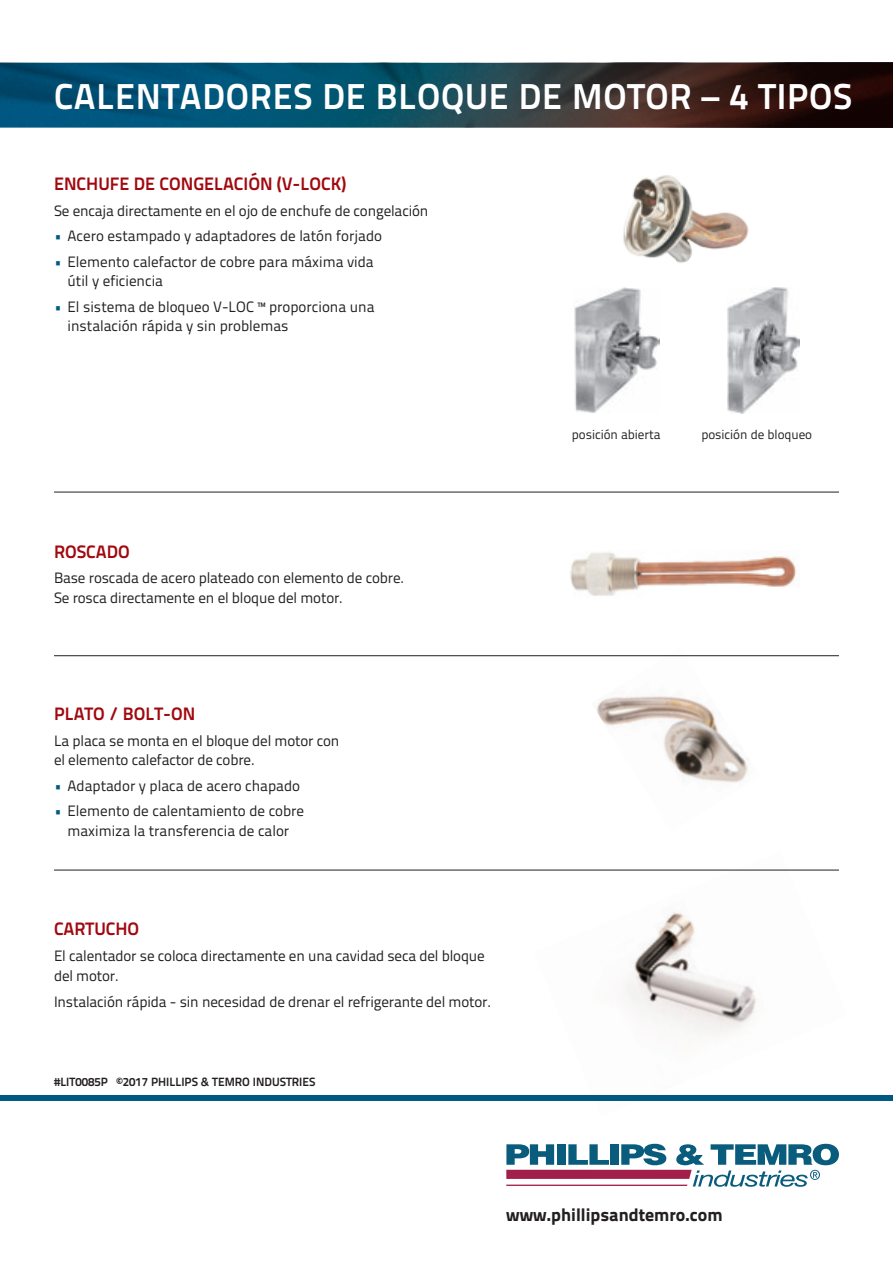
<style>
.page{position:relative;width:893px;height:1263px;background:#fff}
.page>*{position:absolute;margin:0;border:0;box-sizing:border-box;transform-origin:0 0}
.t1{font:700 36px "Titillium Text 22 L";letter-spacing:.02em;color:#fff}
.t2{font:700 18px "Titillium Text 22 L";color:#a1080f}
.t3{font:800 18px "Titillium Text 22 L";color:#231f20}
.t4{font:15px/19.5px "Titillium Text 22 L";letter-spacing:-.01em;color:#231f20}
.t5{font:13.05px "Titillium Text 22 L";letter-spacing:-.005em;color:#231f20}
.t6{font:700 12px "Titillium Text 22 L";color:#231f20}
.s1{color:#005883}
</style>
<div class="page">
<img style="left:534px;top:869px;width:305px;height:165px">
<img style="left:0;top:63px;width:893px;height:65px">
<img style="left:570px;top:552px;width:229px;height:44px">
<img style="left:591px;top:656px;width:169px;height:127px">
<img style="left:623px;top:175px;width:126px;height:88px">
<img style="left:728px;top:287px;width:72px;height:127px">
<img style="left:574px;top:287px;width:85px;height:125px">
<hr style="left:54px;top:655px;width:785px;height:1px;background:#231f20">
<hr style="left:54px;top:870px;width:785px;height:1px;background:#231f20">
<hr style="left:54px;top:492px;width:785px;height:1px;background:#231f20">
<div style="left:0;top:1095px;width:893px;height:6px;background:#005883"></div>
<svg style="left:506px;top:1144px;width:333px;height:43px"></svg>
<hr style="left:506px;top:1184px;width:181px;height:2px;background:#a21e4b">
<h1 class="t1" style="left:54px;top:68px;width:800px">CALENTADORES DE BLOQUE DE MOTOR – 4 TIPOS</h1>
<p class="t2" style="left:54px;top:170px;width:294px">ENCHUFE DE CONGELACIÓN (V-LOCK)</p>
<p class="t4" style="left:54px;top:200px;width:376px">Se encaja directamente en el ojo de enchufe de congelación</p>
<p class="t4" style="left:54px;top:225px;width:330px"><span class="s1">•</span> Acero estampado y adaptadores de latón forjado</p>
<p class="t4" style="left:68px;top:251px;width:308px;text-indent:-14px"><span class="s1">•</span> Elemento calefactor de cobre para máxima vida útil y eficiencia</p>
<p class="t4" style="left:68px;top:296px;width:309px;text-indent:-14px"><span class="s1">•</span> El sistema de bloqueo V-LOC ™ proporciona una instalación rápida y sin problemas</p>
<p class="t2" style="left:54px;top:538px;width:77px">ROSCADO</p>
<p class="t4" style="left:54px;top:568px;width:352px">Base roscada de acero plateado con elemento de cobre.<br>Se rosca directamente en el bloque del motor.</p>
<p class="t2" style="left:54px;top:700px;width:143px">PLATO / BOLT-ON</p>
<p class="t4" style="left:54px;top:730px;width:287px">La placa se monta en el bloque del motor con el elemento calefactor de cobre.</p>
<p class="t4" style="left:54px;top:775px;width:248px"><span class="s1">•</span> Adaptador y placa de acero chapado</p>
<p class="t4" style="left:54px;top:801px;width:252px;text-align:center"><span class="s1">•</span> Elemento de calentamiento de cobre maximiza la transferencia de calor</p>
<p class="t2" style="left:54px;top:915px;width:87px">CARTUCHO</p>
<p class="t4" style="left:54px;top:945px;width:432px">El calentador se coloca directamente en una cavidad seca del bloque del motor.</p>
<p class="t4" style="left:54px;top:991px;width:439px">Instalación rápida - sin necesidad de drenar el refrigerante del motor.</p>
<p class="t6" style="left:54px;top:1073px;width:263px">#LIT0085P ©2017 PHILLIPS &amp; TEMRO INDUSTRIES</p>
<p class="t5" style="left:572px;top:425px;width:90px">posición abierta</p>
<p class="t5" style="left:701px;top:425px;width:112px">posición de bloqueo</p>
<p class="t3" style="left:506px;top:1201px;width:218px">www.phillipsandtemro.com</p>
</div>
